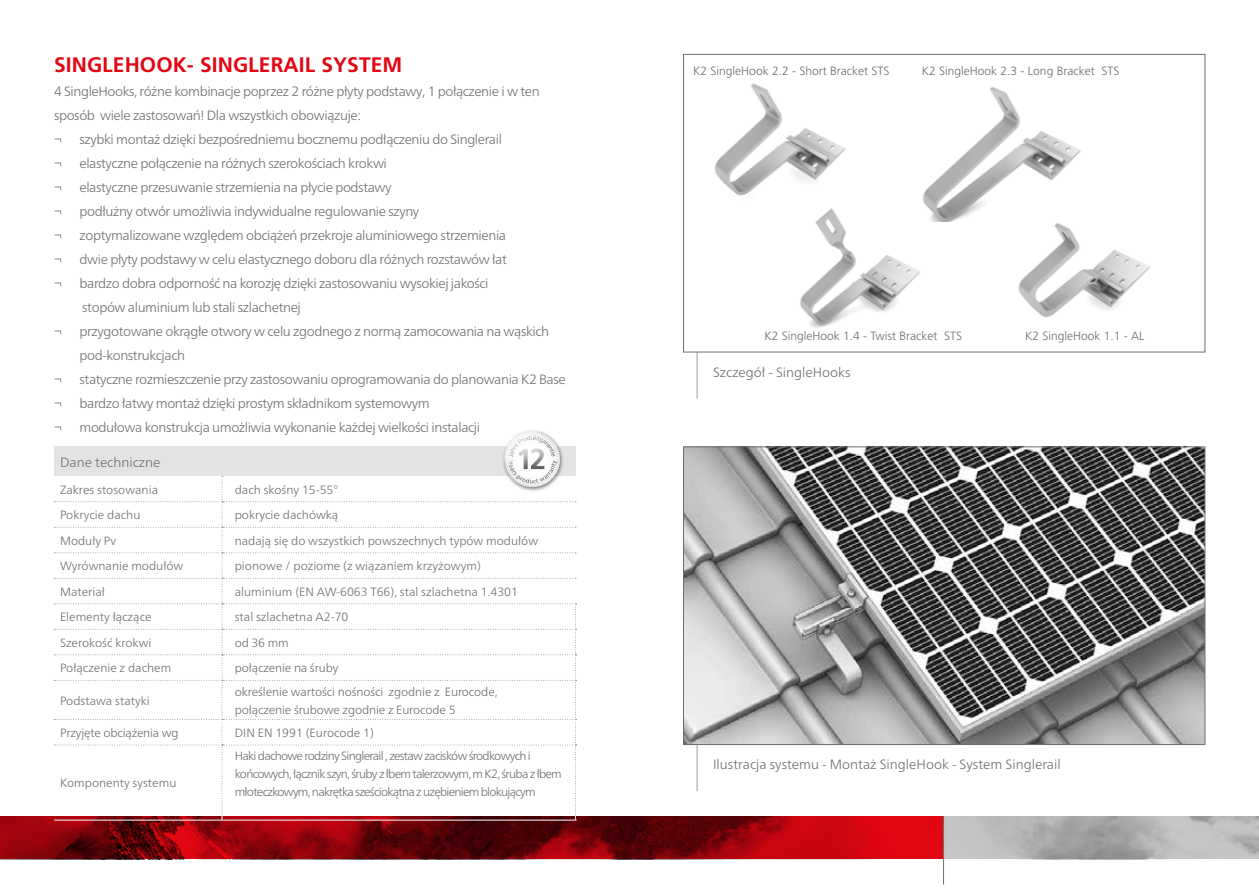
<style>
.page{position:relative;width:1259px;height:893px;background:#fff}
.page>*{position:absolute;margin:0;border:0;box-sizing:border-box;transform-origin:0 0}
.t1{font:700 21px "Frutiger LT";letter-spacing:.005em;color:#e30613}
.t2{font:300 13.5px/24px "Frutiger Neue LT Pro";letter-spacing:-.03em;color:#706f6f}
.t3{font:300 13.5px "Frutiger Neue LT Pro";color:#706f6f}
.t4{font:300 12px/18px "Frutiger Neue LT Pro";color:#706f6f}
.t5{font:300 12px/18px "Frutiger Neue LT Pro";letter-spacing:-.06em;color:#706f6f}
.t6{font:300 12px "Frutiger LT";color:#706f6f}
</style>
<div class="page">
<svg style="left:0;top:817px;width:943px;height:42px;background:#89030a"></svg>
<svg style="left:944px;top:817px;width:315px;height:42px;background:#b3b3b3"></svg>
<hr style="left:943px;top:816px;width:1px;height:68px;background:#706f6f">
<hr style="left:697px;top:352px;width:1px;height:47px;background:#9d9d9c">
<hr style="left:697px;top:744px;width:1px;height:47px;background:#9d9d9c">
<img style="left:685px;top:448px;width:518px;height:295px">
<div style="left:683px;top:446px;width:522px;height:299px;border:1px solid #706f6f"></div>
<div style="left:683px;top:54px;width:522px;height:298px;border:1px solid #706f6f"></div>
<svg style="left:54px;top:431px;width:522px;height:390px"></svg>
<img style="left:1018px;top:223px;width:132px;height:95px">
<img style="left:922px;top:86px;width:159px;height:135px">
<img style="left:800px;top:208px;width:121px;height:120px">
<img style="left:714px;top:83px;width:132px;height:113px">
<h1 class="t1" style="left:54px;top:52px;width:350px">SINGLEHOOK- SINGLERAIL SYSTEM</h1>
<p class="t2" style="left:54px;top:79px;width:487px">4 SingleHooks, różne kombinacje poprzez 2 różne płyty podstawy, 1 połączenie i w ten sposób wiele zastosowań! Dla wszystkich obowiązuje:<br>¬</p>
<p class="t2" style="left:80px;top:127px;width:424px">szybki montaż dzięki bezpośredniemu bocznemu podłączeniu do Singlerail</p>
<p class="t2" style="left:54px;top:151px;width:9px">¬</p>
<p class="t2" style="left:80px;top:151px;width:309px">elastyczne połączenie na różnych szerokościach krokwi</p>
<p class="t2" style="left:54px;top:175px;width:9px">¬</p>
<p class="t2" style="left:80px;top:175px;width:313px">elastyczne przesuwanie strzemienia na płycie podstawy</p>
<p class="t2" style="left:54px;top:199px;width:9px">¬</p>
<p class="t2" style="left:80px;top:199px;width:341px">podłużny otwór umożliwia indywidualne regulowanie szyny</p>
<p class="t2" style="left:54px;top:223px;width:9px">¬</p>
<p class="t2" style="left:80px;top:223px;width:428px">zoptymalizowane względem obciążeń przekroje aluminiowego strzemienia</p>
<p class="t2" style="left:54px;top:247px;width:9px">¬</p>
<p class="t2" style="left:80px;top:247px;width:429px">dwie płyty podstawy w celu elastycznego doboru dla różnych rozstawów łat</p>
<p class="t2" style="left:54px;top:271px;width:9px">¬</p>
<p class="t2" style="left:80px;top:271px;width:410px">bardzo dobra odporność na korozję dzięki zastosowaniu wysokiej jakości stopów aluminium lub stali szlachetnej</p>
<p class="t2" style="left:54px;top:319px;width:9px">¬</p>
<p class="t2" style="left:80px;top:319px;width:471px">przygotowane okrągłe otwory w celu zgodnego z normą zamocowania na wąskich pod-konstrukcjach</p>
<p class="t2" style="left:54px;top:367px;width:9px">¬</p>
<p class="t2" style="left:80px;top:367px;width:488px">statyczne rozmieszczenie przy zastosowaniu oprogramowania do planowania K2 Base</p>
<p class="t2" style="left:54px;top:391px;width:9px">¬</p>
<p class="t2" style="left:80px;top:391px;width:352px">bardzo łatwy montaż dzięki prostym składnikom systemowym</p>
<p class="t2" style="left:54px;top:415px;width:9px">¬</p>
<p class="t2" style="left:80px;top:415px;width:402px">modułowa konstrukcja umożliwia wykonanie każdej wielkości instalacji</p>
<p class="t3" style="left:60px;top:454px;width:102px">Dane techniczne</p>
<p class="t4" style="left:60px;top:480px;width:100px">Zakres stosowania</p>
<p class="t4" style="left:235px;top:480px;width:105px">dach skośny 15-55°</p>
<p class="t4" style="left:60px;top:506px;width:82px">Pokrycie dachu</p>
<p class="t4" style="left:235px;top:506px;width:105px">pokrycie dachówką</p>
<p class="t4" style="left:60px;top:531px;width:58px">Moduły Pv</p>
<p class="t4" style="left:235px;top:531px;width:305px">nadają się do wszystkich powszechnych typów modułów</p>
<p class="t4" style="left:60px;top:557px;width:125px">Wyrównanie modułów</p>
<p class="t4" style="left:235px;top:557px;width:248px">pionowe / poziome (z wiązaniem krzyżowym)</p>
<p class="t4" style="left:60px;top:582px;width:46px">Materiał</p>
<p class="t4" style="left:235px;top:582px;width:285px">aluminium (EN AW-6063 T66), stal szlachetna 1.4301</p>
<p class="t4" style="left:60px;top:608px;width:93px">Elementy łączące</p>
<p class="t4" style="left:235px;top:608px;width:115px">stal szlachetna A2-70</p>
<p class="t4" style="left:60px;top:633px;width:93px">Szerokość krokwi</p>
<p class="t4" style="left:235px;top:633px;width:55px">od 36 mm</p>
<p class="t4" style="left:60px;top:659px;width:113px">Połączenie z dachem</p>
<p class="t4" style="left:235px;top:659px;width:105px">połączenie na śruby</p>
<p class="t4" style="left:60px;top:691px;width:91px">Podstawa statyki</p>
<p class="t4" style="left:235px;top:682px;width:264px">określenie wartości nośności zgodnie z Eurocode, połączenie śrubowe zgodnie z Eurocode 5</p>
<p class="t4" style="left:60px;top:723px;width:120px">Przyjęte obciążenia wg</p>
<p class="t4" style="left:235px;top:723px;width:141px">DIN EN 1991 (Eurocode 1)</p>
<p class="t4" style="left:60px;top:774px;width:118px">Komponenty systemu</p>
<p class="t5" style="left:235px;top:747px;width:329px">Haki dachowe rodziny Singlerail , zestaw zacisków środkowych i końcowych, łącznik szyn, śruby z łbem talerzowym, m K2, śruba z łbem młoteczkowym, nakrętka sześciokątna z uzębieniem blokującym</p>
<p class="t6" style="left:693px;top:64px;width:198px">K2 SingleHook 2.2 - Short Bracket STS</p>
<p class="t6" style="left:922px;top:64px;width:199px">K2 SingleHook 2.3 - Long Bracket STS</p>
<p class="t6" style="left:764px;top:329px;width:199px">K2 SingleHook 1.4 - Twist Bracket STS</p>
<p class="t6" style="left:1025px;top:329px;width:121px">K2 SingleHook 1.1 - AL</p>
<p class="t3" style="left:713px;top:364px;width:139px">Szczegół - SingleHooks</p>
<p class="t3" style="left:713px;top:756px;width:349px">Ilustracja systemu - Montaż SingleHook - System Singlerail</p>
</div>
